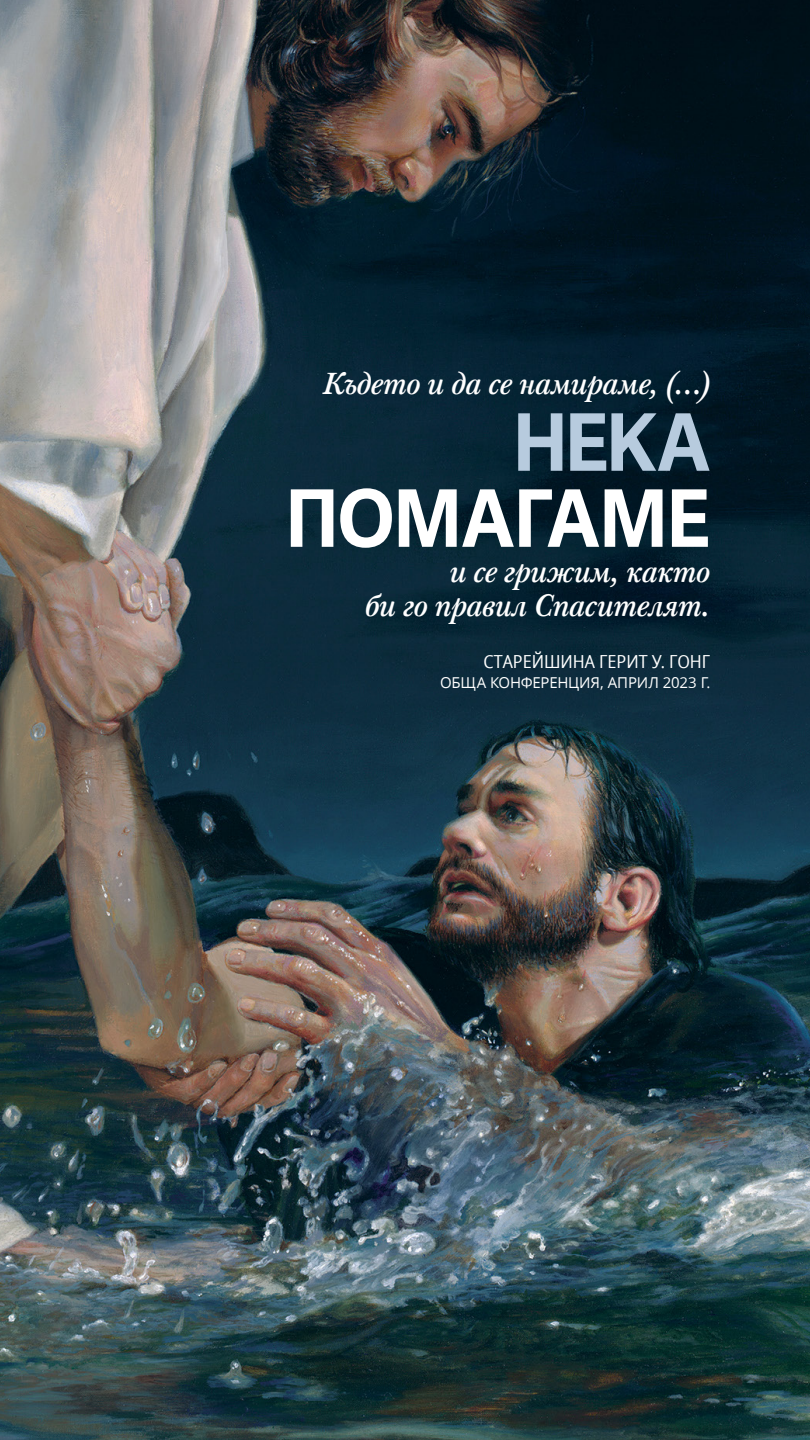
<style>
.page{position:relative;width:810px;height:1440px;background:#fff}
.page>*{position:absolute;margin:0;border:0;box-sizing:border-box;transform-origin:0 0}
.Pull_Quote_Gong{font:700 79.35px/76.1px "Helamlds Lat";letter-spacing:-.02em;color:#fff;text-align:right;scale:.95 1}
.Pull_Quote_Gong-2{font:italic 500 30.08px/34.7px "Mc Kay Prolds Lat";letter-spacing:-.015em;color:#fff;text-align:right;scale:.95 1}
.Side_QT_Citaiton_Soa{font:18px "Dots Solid Condlds Lat";color:#fff}
.Side_QT_Citaiton_Soa-2{font:15px "Dots Solidlds Lat";letter-spacing:-.015em;color:#fff}
.s1{color:#b7cbde}
</style>
<div class="page">
<img style="left:0;top:0;width:810px;height:1440px">
<p class="Pull_Quote_Gong-2" style="left:323px;top:366px;width:409px">Където и да се намираме, (…)</p>
<p class="Pull_Quote_Gong" style="left:285px;top:404px;width:449px"><span class="s1">НЕКА<br></span>ПОМАГАМЕ</p>
<p class="Pull_Quote_Gong-2" style="left:365px;top:554px;width:365px">и се грижим, както<br>би го правил Спасителят.</p>
<p class="Side_QT_Citaiton_Soa" style="left:484px;top:648px;width:228px">СТАРЕЙШИНА ГЕРИТ У. ГОНГ</p>
<p class="Side_QT_Citaiton_Soa-2" style="left:440px;top:672px;width:272px">ОБЩА КОНФЕРЕНЦИЯ, АПРИЛ 2023 Г.</p>
</div>
